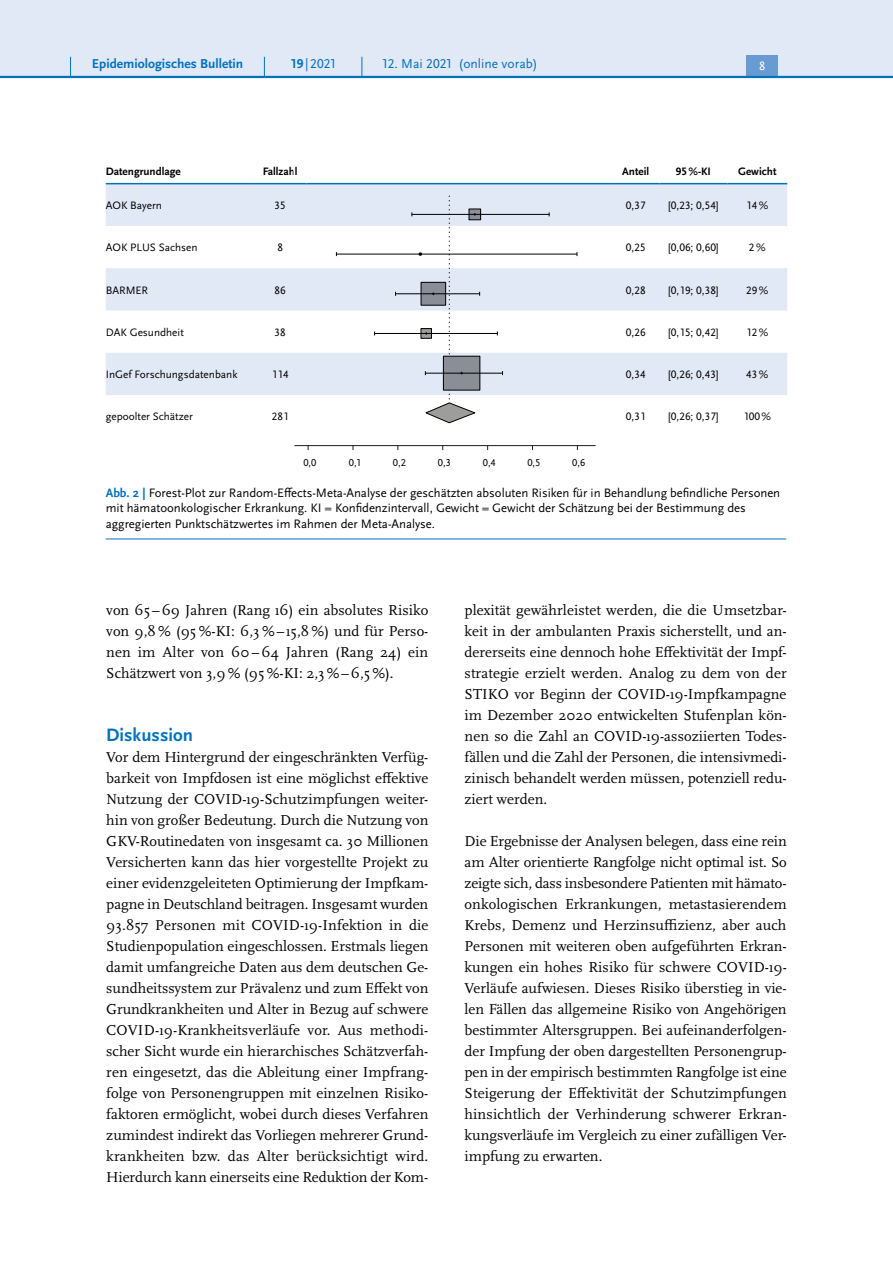
<style>
.page{position:relative;width:893px;height:1263px;background:#fff}
.page>*{position:absolute;margin:0;border:0;box-sizing:border-box;transform-origin:0 0}
.t1{font:700 18.75px "Scala Sans Pro";color:#0072bc}
.P_-_Fließtext{font:15px/21px "Scala Pro";color:#000;text-align:justify}
.t2{font:13.5px "Scala Sans Pro";color:#0072bc}
.t3{font:700 13.5px "Scala Sans Pro";color:#0072bc}
.P_-_Bildunterschrift{font:12.75px/15.8px "Scala Sans Pro";color:#000}
.t4{font:12.45px "Scala Sans Pro";color:#fff}
.P_-_Tab_linksbündig{font:11.25px "Scala Sans Pro";color:#000}
.P_-_Tab_linksbündig-2{font:700 11.25px "Scala Sans Pro";color:#000}
.H3_-_über_alle_Spalt{font:10.5px "Scala Sans Pro";color:#000}
.s1{font-weight:700}
.s2{font-weight:700;color:#0072bc}
</style>
<div class="page">
<hr style="left:106px;top:539px;width:680px;height:1px;background:#0072bc">
<svg style="left:106px;top:184px;width:681px;height:211px;fill:#e1e8f6"></svg>
<hr style="left:106px;top:183px;width:148px;height:1px;background:#0072bc">
<hr style="left:254px;top:183px;width:52px;height:1px;background:#0072bc">
<hr style="left:306px;top:183px;width:306px;height:1px;background:#0072bc">
<hr style="left:612px;top:183px;width:47px;height:1px;background:#0072bc">
<hr style="left:659px;top:183px;width:68px;height:1px;background:#0072bc">
<hr style="left:727px;top:183px;width:60px;height:1px;background:#0072bc">
<svg style="left:294px;top:182px;width:302px;height:242px;fill:#e1e8f6"></svg>
<div style="left:469px;top:209px;width:12px;height:11px;border:1px solid #000"></div>
<hr style="left:412px;top:214px;width:137px;height:1px;background:#000">
<hr style="left:336px;top:254px;width:241px;height:1px;background:#000">
<hr style="left:395px;top:293px;width:85px;height:1px;background:#000">
<hr style="left:375px;top:333px;width:122px;height:1px;background:#000">
<hr style="left:425px;top:373px;width:77px;height:1px;background:#000">
<svg style="left:419px;top:195px;width:61px;height:228px"></svg>
<hr style="left:294px;top:445px;width:302px;height:1px;background:#1d1d1b">
<div style="left:0;top:0;width:893px;height:77px;background:#e1e8f6"></div>
<div style="left:746px;top:55px;width:32px;height:21px;background:#679bd2"></div>
<hr style="left:0;top:76px;width:893px;height:2px;background:#0072bc">
<svg style="left:70px;top:57px;width:1px;height:19px"></svg>
<svg style="left:264px;top:57px;width:1px;height:19px"></svg>
<svg style="left:362px;top:57px;width:1px;height:19px"></svg>
<p class="t3" style="left:92px;top:55px;width:153px">Epidemiologisches Bulletin</p>
<p class="t2" style="left:291px;top:55px;width:46px"><span class="s1">19</span>|2021</p>
<p class="t2" style="left:383px;top:55px;width:157px">12. Mai 2021 (online vorab)</p>
<p class="t4" style="left:759px;top:59px;width:8px">8</p>
<p class="P_-_Tab_linksbündig-2" style="left:106px;top:165px;width:76px">Datengrundlage</p>
<p class="P_-_Tab_linksbündig-2" style="left:263px;top:165px;width:36px">Fallzahl</p>
<p class="P_-_Tab_linksbündig-2" style="left:622px;top:165px;width:29px">Anteil</p>
<p class="P_-_Tab_linksbündig-2" style="left:676px;top:165px;width:37px">95%-KI</p>
<p class="P_-_Tab_linksbündig-2" style="left:738px;top:165px;width:40px">Gewicht</p>
<p class="P_-_Tab_linksbündig" style="left:106px;top:199px;width:58px">AOK Bayern</p>
<p class="P_-_Tab_linksbündig" style="left:275px;top:199px;width:13px">35</p>
<p class="P_-_Tab_linksbündig" style="left:626px;top:199px;width:21px">0,37</p>
<p class="P_-_Tab_linksbündig" style="left:668px;top:199px;width:52px">[0,23; 0,54]</p>
<p class="P_-_Tab_linksbündig" style="left:746px;top:199px;width:24px">14%</p>
<p class="P_-_Tab_linksbündig" style="left:106px;top:241px;width:93px">AOK PLUS Sachsen</p>
<p class="P_-_Tab_linksbündig" style="left:277px;top:241px;width:7px">8</p>
<p class="P_-_Tab_linksbündig" style="left:626px;top:241px;width:21px">0,25</p>
<p class="P_-_Tab_linksbündig" style="left:668px;top:241px;width:52px">[0,06; 0,60]</p>
<p class="P_-_Tab_linksbündig" style="left:749px;top:241px;width:18px">2%</p>
<p class="P_-_Tab_linksbündig" style="left:106px;top:283px;width:44px">BARMER</p>
<p class="P_-_Tab_linksbündig" style="left:275px;top:283px;width:13px">86</p>
<p class="P_-_Tab_linksbündig" style="left:626px;top:283px;width:21px">0,28</p>
<p class="P_-_Tab_linksbündig" style="left:668px;top:283px;width:52px">[0,19; 0,38]</p>
<p class="P_-_Tab_linksbündig" style="left:746px;top:283px;width:24px">29%</p>
<p class="P_-_Tab_linksbündig" style="left:106px;top:325px;width:80px">DAK Gesundheit</p>
<p class="P_-_Tab_linksbündig" style="left:275px;top:325px;width:13px">38</p>
<p class="P_-_Tab_linksbündig" style="left:626px;top:325px;width:21px">0,26</p>
<p class="P_-_Tab_linksbündig" style="left:668px;top:325px;width:52px">[0,15; 0,42]</p>
<p class="P_-_Tab_linksbündig" style="left:746px;top:325px;width:24px">12%</p>
<p class="P_-_Tab_linksbündig" style="left:106px;top:368px;width:133px">InGef Forschungsdatenbank</p>
<p class="P_-_Tab_linksbündig" style="left:272px;top:368px;width:18px">114</p>
<p class="P_-_Tab_linksbündig" style="left:626px;top:368px;width:21px">0,34</p>
<p class="P_-_Tab_linksbündig" style="left:668px;top:368px;width:52px">[0,26; 0,43]</p>
<p class="P_-_Tab_linksbündig" style="left:746px;top:368px;width:24px">43%</p>
<p class="P_-_Tab_linksbündig" style="left:106px;top:410px;width:89px">gepoolter Schätzer</p>
<p class="P_-_Tab_linksbündig" style="left:272px;top:410px;width:18px">281</p>
<p class="P_-_Tab_linksbündig" style="left:626px;top:410px;width:21px">0,31</p>
<p class="P_-_Tab_linksbündig" style="left:668px;top:410px;width:52px">[0,26; 0,37]</p>
<p class="P_-_Tab_linksbündig" style="left:743px;top:410px;width:29px">100%</p>
<h3 class="H3_-_über_alle_Spalt" style="left:303px;top:456px;width:15px">0,0</h3>
<h3 class="H3_-_über_alle_Spalt" style="left:349px;top:456px;width:13px">0,1</h3>
<h3 class="H3_-_über_alle_Spalt" style="left:393px;top:456px;width:15px">0,2</h3>
<h3 class="H3_-_über_alle_Spalt" style="left:438px;top:456px;width:14px">0,3</h3>
<h3 class="H3_-_über_alle_Spalt" style="left:483px;top:456px;width:14px">0,4</h3>
<h3 class="H3_-_über_alle_Spalt" style="left:527px;top:456px;width:15px">0,5</h3>
<h3 class="H3_-_über_alle_Spalt" style="left:572px;top:456px;width:15px">0,6</h3>
<p class="P_-_Bildunterschrift" style="left:106px;top:485px;width:676px"><span class="s2">Abb. 2 |</span> Forest-Plot zur Random-Effects-Meta-Analyse der geschätzten absoluten Risiken für in Behandlung befindliche Personen mit hämatoonkologischer Erkrankung. KI = Konfidenzintervall, Gewicht = Gewicht der Schätzung bei der Bestimmung des aggregierten Punktschätzwertes im Rahmen der Meta-Analyse.</p>
<p class="P_-_Fließtext" style="left:106px;top:599px;width:324px">von 65 –69 Jahren (Rang 16) ein absolutes Risiko von 9,8 % (95 %-KI: 6,3 %– 15,8 %) und für Perso&shy;nen im Alter von 60–64 Jahren (Rang 24) ein Schätzwert von 3,9 % (95 %-KI: 2,3 %–6,5 %).</p>
<h3 class="t1" style="left:106px;top:723px;width:88px">Diskussion</h3>
<p class="P_-_Fließtext" style="left:106px;top:746px;width:324px">Vor dem Hintergrund der eingeschränkten Verfüg&shy;barkeit von Impfdosen ist eine möglichst effektive Nutzung der COVID-19-Schutzimpfungen weiter&shy;hin von großer Bedeutung. Durch die Nutzung von GKV-Routinedaten von insgesamt ca. 30 Millionen Versicherten kann das hier vorgestellte Projekt zu einer evidenzgeleiteten Optimierung der Impfkam&shy;pagne in Deutschland beitragen. Insgesamt wurden 93.857 Personen mit COVID-19-Infektion in die Studienpopulation eingeschlossen. Erstmals liegen damit umfangreiche Daten aus dem deutschen Ge&shy;sundheitssystem zur Prävalenz und zum Effekt von Grundkrankheiten und Alter in Bezug auf schwere COVID-19-Krankheitsverläufe vor. Aus methodi&shy;scher Sicht wurde ein hierarchisches Schätzverfah&shy;ren eingesetzt, das die Ableitung einer Impfrang&shy;folge von Personengruppen mit einzelnen Risiko&shy;faktoren ermöglicht, wobei durch dieses Verfahren zumindest indirekt das Vorliegen mehrerer Grund&shy;krankheiten bzw. das Alter berücksichtigt wird.<br>Hierdurch kann einerseits eine Reduktion der Kom-</p>
<p class="P_-_Fließtext" style="left:465px;top:599px;width:324px">plexität gewährleistet werden, die die Umsetzbar&shy;keit in der ambulanten Praxis sicherstellt, und an&shy;dererseits eine dennoch hohe Effektivität der Impf&shy;strategie erzielt werden. Analog zu dem von der STIKO vor Beginn der COVID-19-Impfkampagne im Dezember 2020 entwickelten Stufenplan kön&shy;nen so die Zahl an COVID-19-assoziierten Todes&shy;fällen und die Zahl der Personen, die intensivmedi&shy;zinisch behandelt werden müssen, potenziell redu&shy;ziert werden.</p>
<p class="P_-_Fließtext" style="left:465px;top:830px;width:324px">Die Ergebnisse der Analysen belegen, dass eine rein am Alter orientierte Rangfolge nicht optimal ist. So zeigte sich, dass insbesondere Patienten mit hämato&shy;onkologischen Erkrankungen, metastasierendem Krebs, Demenz und Herzinsuffizienz, aber auch Personen mit weiteren oben aufgeführten Erkran&shy;kungen ein hohes Risiko für schwere COVID-19- Verläufe aufwiesen. Dieses Risiko überstieg in vie&shy;len Fällen das allgemeine Risiko von Angehörigen bestimmter Altersgruppen. Bei aufeinanderfolgen&shy;der Impfung der oben dargestellten Personengrup&shy;pen in der empirisch bestimmten Rangfolge ist eine Steigerung der Effektivität der Schutzimpfungen hinsichtlich der Verhinderung schwerer Erkran&shy;kungsverläufe im Vergleich zu einer zufälligen Ver&shy;impfung zu erwarten.</p>
</div>
